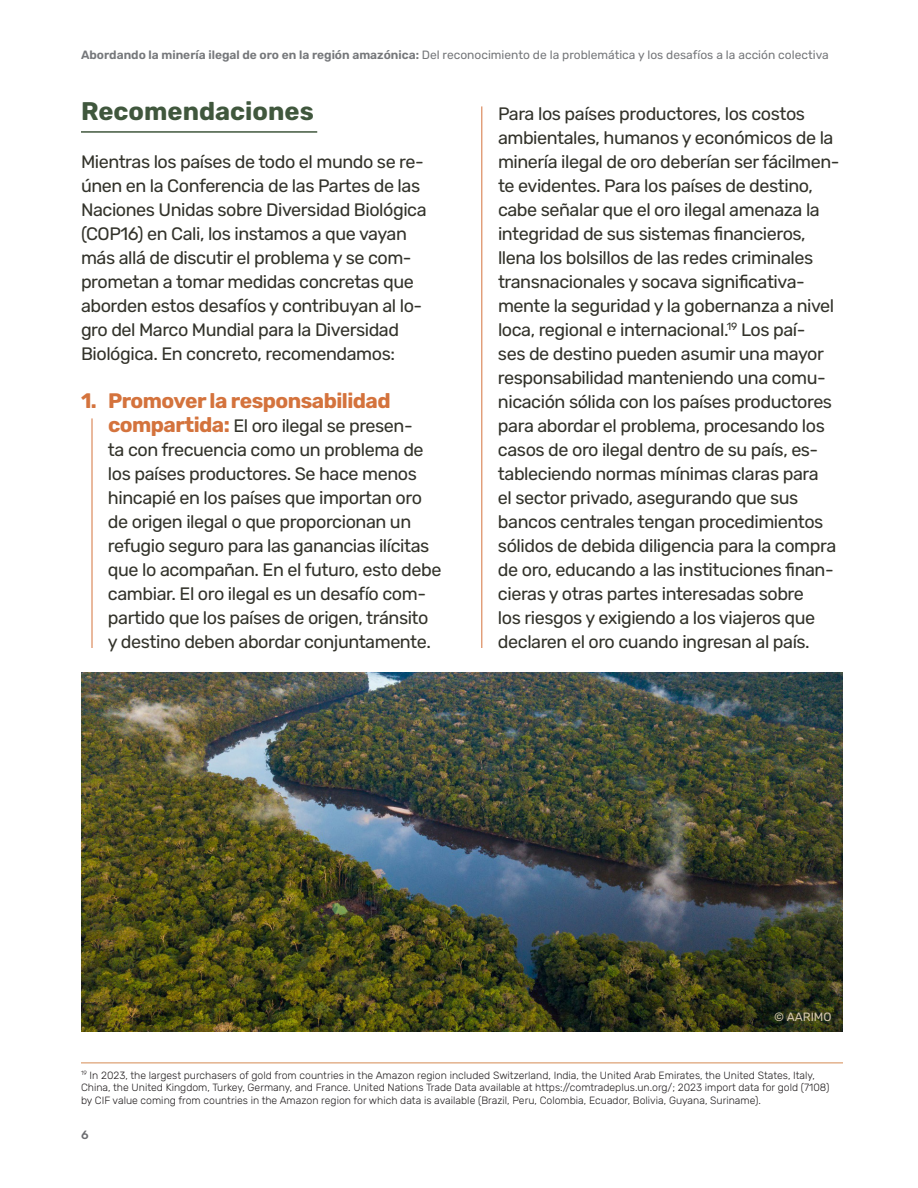
<style>
.page{position:relative;width:918px;height:1188px;background:#fff}
.page>*{position:absolute;margin:0;border:0;box-sizing:border-box;transform-origin:0 0}
.t1{font:700 25.5px "Rubik";color:#40573d}
.t2{font:700 21px "Rubik";letter-spacing:-.025em;color:#d4733d}
.t3{font:18px/24px "Rubik";letter-spacing:-.025em;color:#33332b}
.t4{font:12px "Rubik";color:#76787b}
.t5{font:12px "Rubik";color:#d4c7ad}
.t6{font:500 12px "Rubik";color:#6c6d70}
.t7{font:300 10.5px/12.6px "Rubik";color:#231f20}
.s1{font-weight:600}
.s2{font-weight:700;font-size:21px;color:#d4733d}
</style>
<div class="page">
<img style="left:81px;top:672px;width:762px;height:360px">
<hr style="left:81px;top:1063px;width:762px;height:1px;background:#d68c54">
<hr style="left:92px;top:418px;width:1px;height:230px;background:#d4733d">
<hr style="left:481px;top:106px;width:1px;height:542px;background:#d4733d">
<hr style="left:81px;top:131px;width:236px;height:2px;background:#40573d">
<p class="t4" style="left:81px;top:48px;width:749px"><span class="s1">Abordando la minería ilegal de oro en la región amazónica:</span> Del reconocimiento de la problemática y los desafíos a la acción colectiva</p>
<h1 class="t1" style="left:81px;top:96px;width:234px">Recomendaciones</h1>
<p class="t3" style="left:81px;top:150px;width:347px">Mientras los países de todo el mundo se re&shy;únen en la Conferencia de las Partes de las Naciones Unidas sobre Diversidad Biológica (COP16) en Cali, los instamos a que vayan más allá de discutir el problema y se com&shy;prometan a tomar medidas concretas que aborden estos desafíos y contribuyan al lo&shy;gro del Marco Mundial para la Diversidad Biológica. En concreto, recomendamos:</p>
<p class="t2" style="left:81px;top:388px;width:311px">1. Promover la responsabilidad</p>
<p class="t3" style="left:108px;top:414px;width:335px"><span class="s2">compartida:</span> El oro ilegal se presen-<br>ta con frecuencia como un problema de los países productores. Se hace menos hincapié en los países que importan oro de origen ilegal o que proporcionan un refugio seguro para las ganancias ilícitas que lo acompañan. En el futuro, esto debe cambiar. El oro ilegal es un desafío com&shy;partido que los países de origen, tránsito y destino deben abordar conjuntamente.</p>
<p class="t3" style="left:498px;top:102px;width:343px">Para los países productores, los costos ambientales, humanos y económicos de la minería ilegal de oro deberían ser fácilmen&shy;te evidentes. Para los países de destino, cabe señalar que el oro ilegal amenaza la integridad de sus sistemas financieros, llena los bolsillos de las redes criminales transnacionales y socava significativa&shy;mente la seguridad y la gobernanza a nivel loca, regional e internacional.<sup>19</sup> Los paí-<br>ses de destino pueden asumir una mayor responsabilidad manteniendo una comu&shy;nicación sólida con los países productores para abordar el problema, procesando los casos de oro ilegal dentro de su país, es&shy;tableciendo normas mínimas claras para<br>el sector privado, asegurando que sus bancos centrales tengan procedimientos sólidos de debida diligencia para la compra de oro, educando a las instituciones finan&shy;cieras y otras partes interesadas sobre<br>los riesgos y exigiendo a los viajeros que declaren el oro cuando ingresan al país.</p>
<p class="t5" style="left:774px;top:1010px;width:59px">© AARIMO</p>
<p class="t7" style="left:81px;top:1069px;width:750px"><sup>19</sup> In 2023, the largest purchasers of gold from countries in the Amazon region included Switzerland, India, the United Arab Emirates, the United States, Italy,<br>China, the United Kingdom, Turkey, Germany, and France. United Nations Trade Data available at https://comtradeplus.un.org/; 2023 import data for gold (7108) by CIF value coming from countries in the Amazon region for which data is available (Brazil, Peru, Colombia, Ecuador, Bolivia, Guyana, Suriname).</p>
<p class="t6" style="left:81px;top:1128px;width:9px">6</p>
</div>
